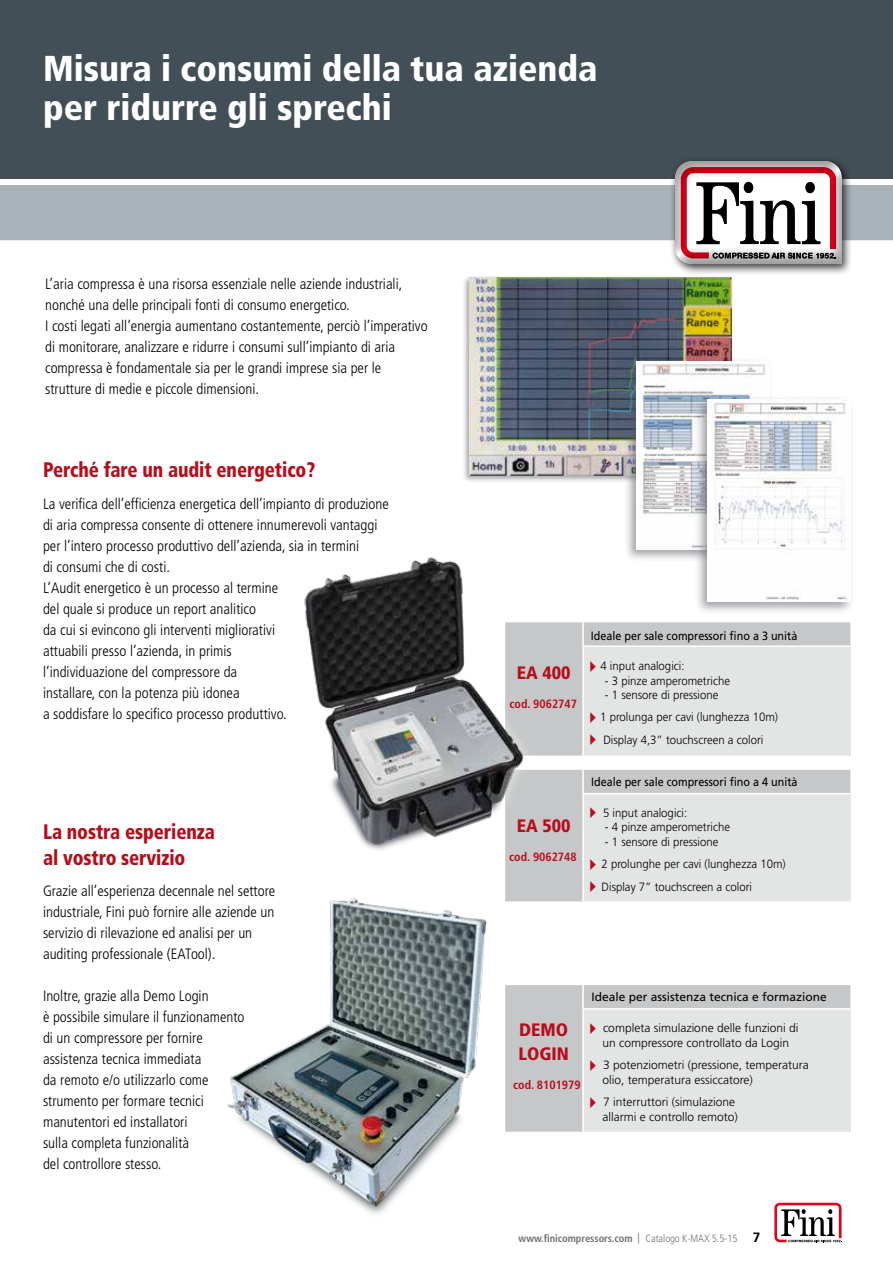
<style>
.page{position:relative;width:893px;height:1263px;background:#fff}
.page>*{position:absolute;margin:0;border:0;box-sizing:border-box;transform-origin:0 0}
.t1{font:900 condensed 36px/39px "Frutiger LT Std";color:#fff}
.t2{font:900 condensed 21px/25.5px "Frutiger LT Std";letter-spacing:-.005em;color:#b60d1c;scale:.9 1}
.t3{font:900 condensed 18px/24px "Frutiger LT Std";color:#b60d1c}
.t4{font:300 condensed 15px/21px "Frutiger LT Std";color:#000}
.t5{font:300 12px/22.5px "Frutiger LT Std";color:#000;scale:.95 1}
.t6{font:300 12px/14.4px "Frutiger LT Std";color:#000}
.t7{font:12px "Frutiger LT Std";color:#000;scale:.9 1}
.t8{font:12px "Frutiger LT Std";color:#000}
.t9{font:700 condensed 12px "Frutiger LT Std";color:#b60d1c}
.t10{font:700 condensed 10.5px "Frutiger LT Std";letter-spacing:-.005em;color:#707172}
.s1{font-weight:300;font-stretch:normal}
.s2{font-weight:300}
.s3{font-weight:400;font-stretch:normal;color:#fff}
.s4{font-stretch:normal;font-size:13.5px;color:#000}
</style>
<div class="page">
<div style="left:505px;top:770px;width:345px;height:131px;background:#c6c7c8"></div>
<div style="left:583px;top:794px;width:267px;height:108px;background:#e3e4e4"></div>
<hr style="left:582px;top:793px;width:268px;height:1px;background:#fff">
<hr style="left:583px;top:901px;width:267px;height:2px;background:#fff">
<hr style="left:582px;top:794px;width:2px;height:107px;background:#fff">
<hr style="left:582px;top:770px;width:2px;height:23px;background:#fff">
<div style="left:505px;top:985px;width:345px;height:147px;background:#c6c7c8"></div>
<div style="left:583px;top:1009px;width:267px;height:123px;background:#e3e4e4"></div>
<hr style="left:582px;top:1008px;width:268px;height:2px;background:#fff">
<hr style="left:582px;top:1010px;width:2px;height:122px;background:#fff">
<hr style="left:582px;top:985px;width:2px;height:23px;background:#fff">
<div style="left:0;top:0;width:893px;height:179px;background:#434f57"></div>
<div style="left:0;top:185px;width:893px;height:55px;background:#a9b3b9"></div>
<svg style="left:774px;top:1202px;width:68px;height:41px"></svg>
<img style="left:227px;top:898px;width:260px;height:316px">
<div style="left:462px;top:275px;width:272px;height:209px;background:#575862;opacity:.55"></div>
<img style="left:469px;top:277px;width:263px;height:199px">
<div style="left:624px;top:358px;width:149px;height:204px;background:#575862;opacity:.55"></div>
<img style="left:636px;top:361px;width:133px;height:189px">
<div style="left:694px;top:395px;width:160px;height:220px;background:#575862;opacity:.55"></div>
<img style="left:707px;top:399px;width:143px;height:203px">
<div style="left:534px;top:622px;width:316px;height:133px;background:#c6c7c8"></div>
<div style="left:583px;top:646px;width:267px;height:110px;background:#e3e4e4"></div>
<hr style="left:582px;top:645px;width:268px;height:2px;background:#fff">
<hr style="left:583px;top:755px;width:267px;height:2px;background:#fff">
<hr style="left:582px;top:647px;width:2px;height:108px;background:#fff">
<hr style="left:582px;top:622px;width:2px;height:23px;background:#fff">
<div style="left:294px;top:547px;width:240px;height:313px;background:#fff;opacity:.75"></div>
<img style="left:298px;top:551px;width:232px;height:313px">
<div style="left:670px;top:156px;width:183px;height:119px;background:#000;opacity:.75"></div>
<div style="left:674px;top:160px;width:170px;height:105px;background:#000;opacity:.4"></div>
<h1 class="t1" style="left:43px;top:49px;width:556px">Misura i consumi della tua azienda per ridurre gli sprechi</h1>
<p class="t4" style="left:45px;top:273px;width:384px">L’aria compressa è una risorsa essenziale nelle aziende industriali, nonché una delle principali fonti di consumo energetico.<br>I costi legati all’energia aumentano costantemente, perciò l’imperativo di monitorare, analizzare e ridurre i consumi sull’impianto di aria compressa è fondamentale sia per le grandi imprese sia per le strutture di medie e piccole dimensioni.</p>
<h2 class="t2" style="left:43px;top:457px;width:304px">Perché fare un audit energetico?</h2>
<p class="t4" style="left:43px;top:493px;width:347px">La verifica dell’efficienza energetica dell’impianto di produzione di aria compressa consente di ottenere innumerevoli vantaggi per l’intero processo produttivo dell’azienda, sia in termini<br>di consumi che di costi.<br>L’Audit energetico è un processo al termine<br>del quale si produce un report analitico<br>da cui si evincono gli interventi migliorativi<br>attuabili presso l’azienda, in primis<br>l’individuazione del compressore da<br>installare, con la potenza più idonea<br>a soddisfare lo specifico processo produttivo.</p>
<h2 class="t2" style="left:43px;top:819px;width:192px">La nostra esperienza al vostro servizio</h2>
<p class="t4" style="left:43px;top:881px;width:234px">Grazie all’esperienza decennale nel settore industriale, Fini può fornire alle aziende un servizio di rilevazione ed analisi per un auditing professionale (EATool).</p>
<p class="t4" style="left:43px;top:986px;width:203px">Inoltre, grazie alla Demo Login<br>è possibile simulare il funzionamento di un compressore per fornire assistenza tecnica immediata<br>da remoto e/o utilizzarlo come strumento per formare tecnici manutentori ed installatori<br>sulla completa funzionalità<br>del controllore stesso.</p>
<p class="t3" style="left:517px;top:660px;width:55px">EA 400</p>
<p class="t9" style="left:509px;top:696px;width:69px">cod. 9062747</p>
<p class="t3" style="left:517px;top:814px;width:55px">EA 500</p>
<p class="t9" style="left:509px;top:850px;width:69px">cod. 9062748</p>
<p class="t7" style="left:591px;top:628px;width:231px">Ideale per sale compressori fino a 3 unità</p>
<p class="t5" style="left:600px;top:655px;width:90px">4 input analogici:</p>
<p class="t5" style="left:605px;top:669px;width:133px">- 3 pinze amperometriche</p>
<p class="t5" style="left:600px;top:684px;width:189px;text-indent:5px">- 1 sensore di pressione<br>1 prolunga per cavi (lunghezza 10m)<br>Display 4,3” touchscreen a colori</p>
<p class="t7" style="left:591px;top:775px;width:231px">Ideale per sale compressori fino a 4 unità</p>
<p class="t5" style="left:603px;top:801px;width:90px">5 input analogici:</p>
<p class="t5" style="left:605px;top:816px;width:133px">- 4 pinze amperometriche</p>
<p class="t5" style="left:601px;top:830px;width:195px">- 1 sensore di pressione<br>2 prolunghe per cavi (lunghezza 10m)<br>Display 7” touchscreen a colori</p>
<p class="t3" style="left:519px;top:1017px;width:52px">DEMO<br>LOGIN</p>
<p class="t9" style="left:513px;top:1078px;width:69px">cod. 8101979</p>
<p class="t8" style="left:591px;top:990px;width:237px">Ideale per assistenza tecnica e formazione</p>
<p class="t6" style="left:602px;top:1021px;width:197px">completa simulazione delle funzioni di un compressore controllato da Login</p>
<p class="t6" style="left:602px;top:1058px;width:208px">3 potenziometri (pressione, temperatura olio, temperatura essiccatore)</p>
<p class="t6" style="left:602px;top:1095px;width:137px">7 interruttori (simulazione allarmi e controllo remoto)</p>
<p class="t10" style="left:519px;top:1232px;width:243px">www.finicompressors.com <span class="s1">|</span> <span class="s2">Catalogo K-MAX 5.5-15</span> <span class="s3">|</span> <span class="s4">7</span></p>
</div>
